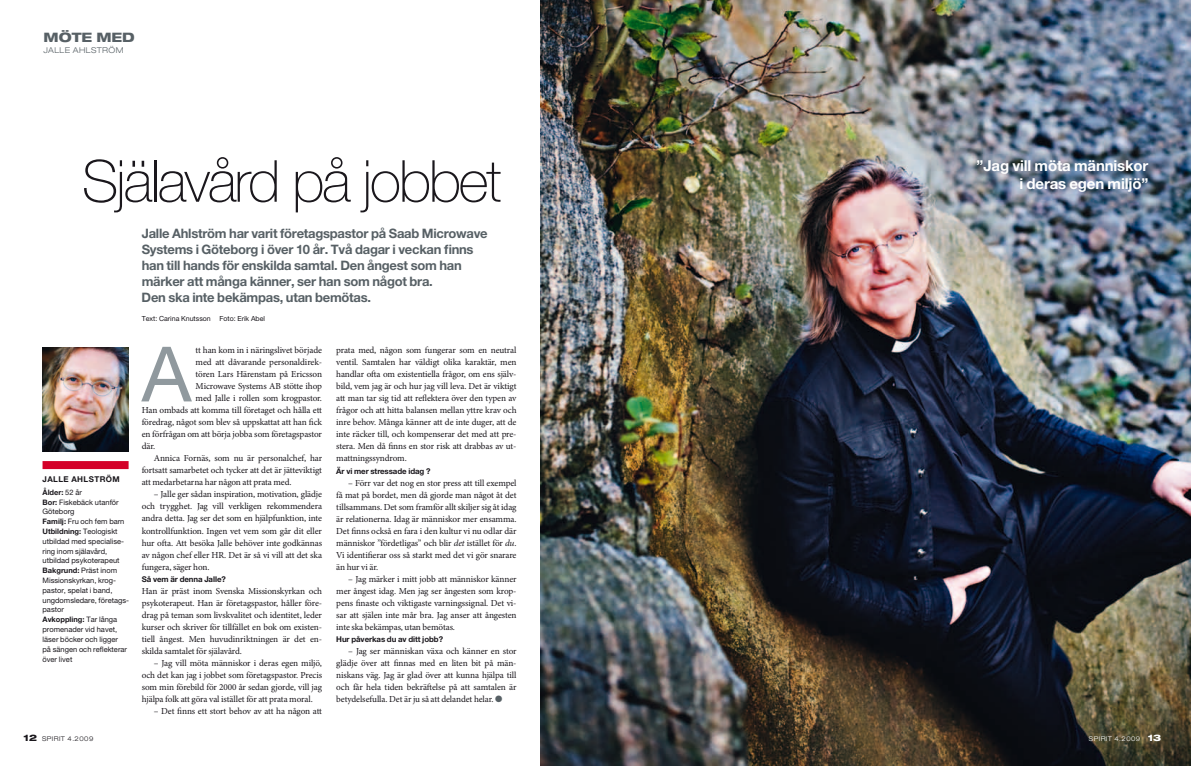
<style>
.page{position:relative;width:1191px;height:766px;background:#fff}
.page>*{position:absolute;margin:0;border:0;box-sizing:border-box;transform-origin:0 0}
.t1{font:76.4px "Helvetica Neue LT Pro";color:#90999e}
.t2{font:100 58px "Helvetica Neue LT Pro";letter-spacing:-.04em;color:#1a171c}
.t3{font:700 15px/18px "Helvetica Neue LT Std";letter-spacing:-.01em;color:#fff;text-align:right}
.t4{font:700 13px/16px "Helvetica Neue LT Pro";letter-spacing:-.02em;color:#576065}
.t5{font:800 expanded 13px "Helvetica Neue LT Pro";color:#576065}
.t6{font:9.2px/12px "Minion Pro";letter-spacing:-.015em;color:#1a171c;text-align:justify}
.t7{font:700 8px "Helvetica Neue LT Pro";letter-spacing:.05em;color:#1a171c}
.t8{font:300 expanded 8px "Helvetica Neue LT Pro";letter-spacing:.05em;color:#576065}
.t9{font:700 7.9px "Helvetica Neue LT Std";letter-spacing:-.01em;color:#1a171c}
.t10{font:7.5px/9.8px "Helvetica Neue LT Pro";color:#1a171c}
.t11{font:7px "Helvetica Neue LT Pro";color:#1a171c}
.t12{font:300 expanded 6.5px "Helvetica Neue LT Pro";letter-spacing:.07em;color:#1a171c}
.t13{font:300 expanded 6.5px "Helvetica Neue LT Pro";letter-spacing:.07em;color:#fff}
.s1{font-weight:700}
.s2{font-weight:800;font-size:9px}
.s3{font-style:italic}
.s4{color:#576065}
</style>
<div class="page">
<img style="left:540px;top:0;width:651px;height:765px">
<div style="left:43px;top:461px;width:86px;height:8px;background:#d40028"></div>
<img style="left:43px;top:347px;width:86px;height:104px">
<h3 class="t5" style="left:43px;top:29px;width:80px">MÖTE MED</h3>
<p class="t8" style="left:43px;top:46px;width:55px">JALLE AHLSTR</p>
<p class="t8" style="left:109px;top:46px;width:17px">ÖM</p>
<h2 class="t2" style="left:82px;top:148px;width:421px">Själavård på jobbet</h2>
<p class="t7" style="left:43px;top:474px;width:79px">JALLE AHLSTRÖM</p>
<p class="t10" style="left:43px;top:487px;width:88px"><span class="s1">Ålder:</span> 52 år<br><span class="s1">Bor:</span> Fiskebäck utanför<br>Göteborg<br><span class="s1">Familj:</span> Fru och fem barn<br><span class="s1">Utbildning:</span> Teologiskt utbildad med specialise&shy;ring inom själavård, utbildad psykoterapeut<br><span class="s1">Bakgrund:</span> Präst inom<br>Missionskyrkan, krog&shy;pastor, spelat i band, ungdomsledare, företags&shy;pastor<br><span class="s1">Avkoppling:</span> Tar långa promenader vid havet, läser böcker och ligger<br>på sängen och reflekterar över livet</p>
<p class="t12" style="left:24px;top:734px;width:71px"><span class="s2">12</span> SPIRIT 4.2009</p>
<p class="t4" style="left:142px;top:225px;width:347px">Jalle Ahlström har varit företagspastor på Saab Microwave Systems i Göteborg i över 10 år. Två dagar i veckan finns han till hands för enskilda samtal. Den ångest som han märker att många känner, ser han som något bra.<br>Den ska inte bekämpas, utan bemötas.</p>
<p class="t11" style="left:142px;top:314px;width:70px">Text: Carina Knutsson</p>
<p class="t11" style="left:219px;top:314px;width:47px">Foto: Erik Abel</p>
<h1 class="t1" style="left:142px;top:328px;width:51px">A</h1>
<p class="t6" style="left:196px;top:344px;width:128px">tt han kom in i näringslivet började</p>
<p class="t6" style="left:196px;top:356px;width:128px">med att dåvarande personaldirek-</p>
<p class="t6" style="left:196px;top:368px;width:128px">tören Lars Härenstam på Ericsson</p>
<p class="t6" style="left:196px;top:380px;width:128px">Microwave Systems AB stötte ihop</p>
<p class="t6" style="left:196px;top:392px;width:128px">med Jalle i rollen som krogpastor.</p>
<p class="t6" style="left:142px;top:404px;width:182px">Han ombads att komma till företaget och hålla ett</p>
<p class="t6" style="left:142px;top:416px;width:182px">föredrag, något som blev så uppskattat att han fick</p>
<p class="t6" style="left:142px;top:428px;width:182px">en förfrågan om att börja jobba som företagspastor</p>
<p class="t6" style="left:142px;top:440px;width:15px">där.</p>
<p class="t6" style="left:154px;top:452px;width:170px">Annica Fornäs, som nu är personalchef, har</p>
<p class="t6" style="left:142px;top:464px;width:182px">fortsatt samarbetet och tycker att det är jätteviktigt</p>
<p class="t6" style="left:142px;top:476px;width:151px">att medarbetarna har någon att prata med.</p>
<p class="t6" style="left:142px;top:488px;width:182px;text-indent:12px">– Jalle ger sådan inspiration, motivation, glädje och trygghet. Jag vill verkligen rekommendera andra detta. Jag ser det som en hjälpfunktion, inte kontrollfunktion. Ingen vet vem som går dit eller hur ofta. Att besöka Jalle behöver inte godkännas av någon chef eller HR. Det är så vi vill att det ska fungera, säger hon.</p>
<p class="t9" style="left:142px;top:573px;width:86px">Så vem är denna Jalle?</p>
<p class="t6" style="left:142px;top:584px;width:182px">Han är präst inom Svenska Missionskyrkan och psykoterapeut. Han är företagspastor, håller före&shy;drag på teman som livskvalitet och identitet, leder kurser och skriver för tillfället en bok om existen&shy;tiell ångest. Men huvudinriktningen är det en&shy;skilda samtalet för själavård.</p>
<p class="t6" style="left:142px;top:656px;width:182px;text-indent:12px">– Jag vill möta människor i deras egen miljö, och det kan jag i jobbet som företagspastor. Precis som min förebild för 2000 år sedan gjorde, vill jag hjälpa folk att göra val istället för att prata moral.</p>
<p class="t6" style="left:154px;top:704px;width:170px">– Det finns ett stort behov av att ha någon att</p>
<p class="t6" style="left:336px;top:344px;width:182px">prata med, någon som fungerar som en neutral ventil. Samtalen har väldigt olika karaktär, men handlar ofta om existentiella frågor, om ens själv&shy;bild, vem jag är och hur jag vill leva. Det är viktigt att man tar sig tid att reflektera över den typen av frågor och att hitta balansen mellan yttre krav och inre behov. Många känner att de inte duger, att de inte räcker till, och kompenserar det med att pre&shy;stera. Men då finns en stor risk att drabbas av ut&shy;mattningssyndrom.</p>
<p class="t9" style="left:336px;top:465px;width:96px">Är vi mer stressade idag ?</p>
<p class="t6" style="left:336px;top:476px;width:182px;text-indent:12px">– Förr var det nog en stor press att till exempel få mat på bordet, men då gjorde man något åt det tillsammans. Det som framför allt skiljer sig åt idag är relationerna. Idag är människor mer ensamma.<br>Det finns också en fara i den kultur vi nu odlar där människor ”fördetligas” och blir <span class="s3">det</span> istället för <span class="s3">du</span>.<br>Vi identifierar oss så starkt med det vi gör snarare än hur vi är.</p>
<p class="t6" style="left:336px;top:572px;width:182px;text-indent:12px">– Jag märker i mitt jobb att människor känner mer ångest idag. Men jag ser ångesten som krop&shy;pens finaste och viktigaste varningssignal. Det vi&shy;sar att själen inte mår bra. Jag anser att ångesten inte ska bekämpas, utan bemötas.</p>
<p class="t9" style="left:336px;top:633px;width:108px">Hur påverkas du av ditt jobb?</p>
<p class="t6" style="left:336px;top:644px;width:182px;text-indent:12px">– Jag ser människan växa och känner en stor glädje över att finnas med en liten bit på män&shy;niskans väg. Jag är glad över att kunna hjälpa till och får hela tiden bekräftelse på att samtalen är betydelsefulla. Det är ju så att delandet helar. <span class="s4">●</span></p>
<h3 class="t3" style="left:976px;top:157px;width:173px">”Jag vill möta människor i deras egen miljö”</h3>
<p class="t13" style="left:1089px;top:734px;width:74px">SPIRIT 4.2009 <span class="s2">13</span></p>
</div>
